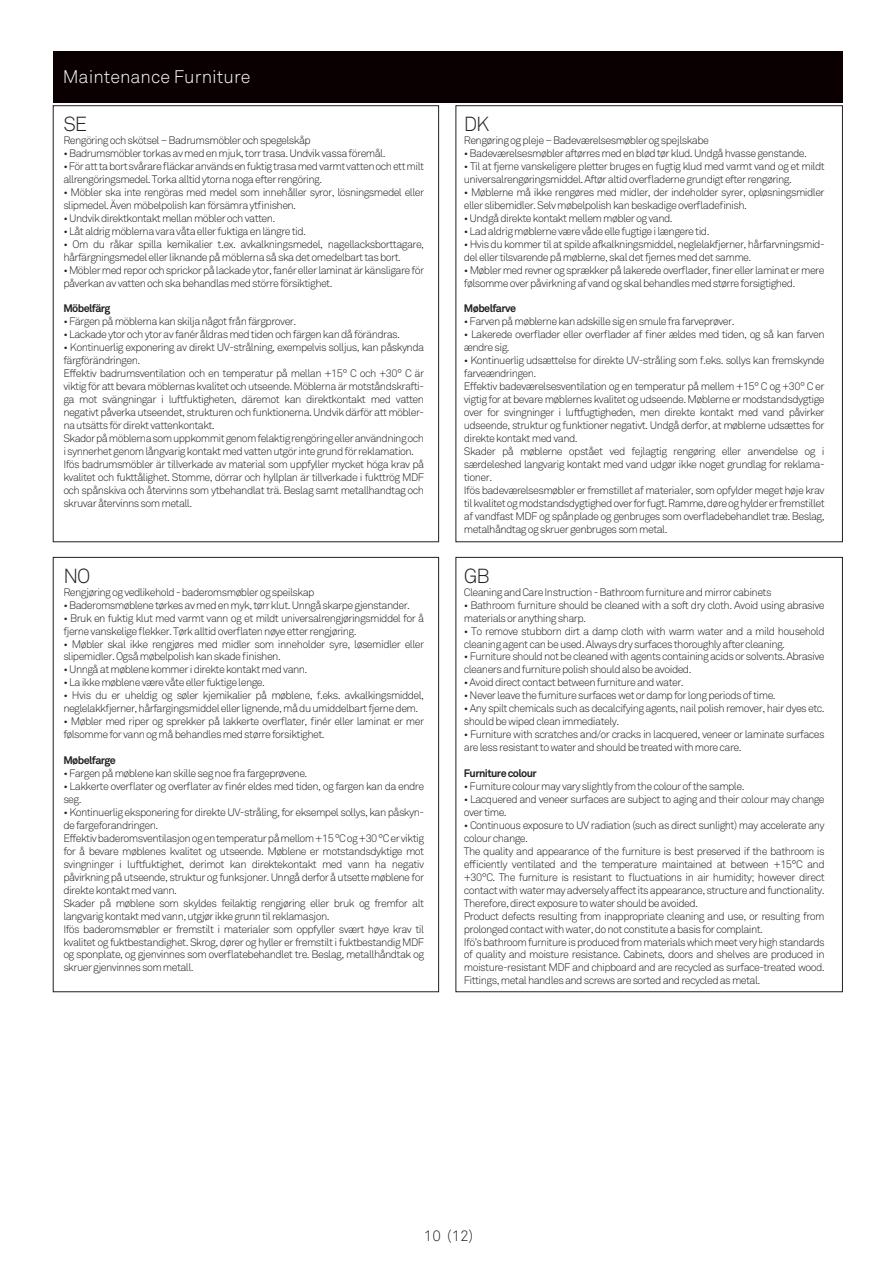
<style>
.page{position:relative;width:893px;height:1263px;background:#fff}
.page>*{position:absolute;margin:0;border:0;box-sizing:border-box;transform-origin:0 0}
.t1{font:28.8px "Akkurat Light Pro";color:#fff}
.t2{font:20.1px "Akkurat Light Pro";color:#231f20}
.Underrubrik_2{font:18px "Akkurat Light Pro";color:#fff}
.t3{font:15px "Akkurat Light Pro";color:#231f20}
.t4{font:10.8px/12.9px "Akkurat Light Pro";letter-spacing:-.055em;color:#231f20}
.t5{font:700 10.8px "Akkurat Pro";letter-spacing:-.055em;color:#231f20}
</style>
<div class="page">
<div style="left:53px;top:51px;width:789px;height:51px;background:#0a0002"></div>
<p class="t1" style="left:64px;top:55px;width:139px">Furnitures</p>
<p class="Underrubrik_2" style="left:63px;top:66px;width:189px">Maintenance Furniture</p>
<p class="t2" style="left:63px;top:112px;width:25px">SE</p>
<p class="t4" style="left:63px;top:134px;width:249px">Rengöring och skötsel – Badrumsmöbler och spegelskåp</p>
<p class="t4" style="left:63px;top:147px;width:324px">• Badrumsmöbler torkas av med en mjuk, torr trasa. Undvik vassa föremål.</p>
<p class="t4" style="left:63px;top:160px;width:362px">• För att ta bort svårare fläckar används en fuktig trasa med varmt vatten och ett milt allrengöringsmedel. Torka alltid ytorna noga efter rengöring.</p>
<p class="t4" style="left:63px;top:186px;width:362px">• Möbler ska inte rengöras med medel som innehåller syror, lösningsmedel eller slipmedel. Även möbelpolish kan försämra ytfinishen.</p>
<p class="t4" style="left:63px;top:212px;width:213px">• Undvik direktkontakt mellan möbler och vatten.</p>
<p class="t4" style="left:63px;top:225px;width:244px">• Låt aldrig möblerna vara våta eller fuktiga en längre tid.</p>
<p class="t4" style="left:63px;top:238px;width:362px">• Om du råkar spilla kemikalier t.ex. avkalkningsmedel, nagellacksborttagare, hårfärgningsmedel eller liknande på möblerna så ska det omedelbart tas bort.</p>
<p class="t4" style="left:63px;top:264px;width:362px">• Möbler med repor och sprickor på lackade ytor, fanér eller laminat är känsligare för påverkan av vatten och ska behandlas med större försiktighet.</p>
<p class="t5" style="left:63px;top:302px;width:49px">Möbelfärg</p>
<p class="t4" style="left:63px;top:315px;width:234px">• Färgen på möblerna kan skilja något från färgprover.</p>
<p class="t4" style="left:63px;top:328px;width:338px">• Lackade ytor och ytor av fanér åldras med tiden och färgen kan då förändras.</p>
<p class="t4" style="left:63px;top:341px;width:362px">• Kontinuerlig exponering av direkt UV-strålning, exempelvis solljus, kan påskynda färgförändringen.<br>Effektiv badrumsventilation och en temperatur på mellan +15° C och +30° C är viktig för att bevara möblernas kvalitet och utseende. Möblerna är motståndskrafti&shy;ga mot svängningar i luftfuktigheten, däremot kan direktkontakt med vatten negativt påverka utseendet, strukturen och funktionerna. Undvik därför att möbler&shy;na utsätts för direkt vattenkontakt.<br>Skador på möblerna som uppkommit genom felaktig rengöring eller användning och i synnerhet genom långvarig kontakt med vatten utgör inte grund för reklamation.<br>Ifös badrumsmöbler är tillverkade av material som uppfyller mycket höga krav på kvalitet och fukttålighet. Stomme, dörrar och hyllplan är tillverkade i fukttrög MDF och spånskiva och återvinns som ytbehandlat trä. Beslag samt metallhandtag och skruvar återvinns som metall.</p>
<p class="t2" style="left:63px;top:564px;width:29px">NO</p>
<p class="t4" style="left:63px;top:586px;width:253px">Rengjøring og vedlikehold - baderomsmøbler og speilskap</p>
<p class="t4" style="left:63px;top:599px;width:348px">• Baderomsmøblene tørkes av med en myk, tørr klut. Unngå skarpe gjenstander.</p>
<p class="t4" style="left:63px;top:611px;width:362px">• Bruk en fuktig klut med varmt vann og et mildt universalrengjøringsmiddel for å fjerne vanskelige flekker. Tørk alltid overflaten nøye etter rengjøring.</p>
<p class="t4" style="left:63px;top:637px;width:362px">• Møbler skal ikke rengjøres med midler som inneholder syre, løsemidler eller slipemidler. Også møbelpolish kan skade finishen.</p>
<p class="t4" style="left:63px;top:663px;width:246px">• Unngå at møblene kommer i direkte kontakt med vann.</p>
<p class="t4" style="left:63px;top:676px;width:203px">• La ikke møblene være våte eller fuktige lenge.</p>
<p class="t4" style="left:63px;top:689px;width:362px">• Hvis du er uheldig og søler kjemikalier på møblene, f.eks. avkalkingsmiddel, neglelakkfjerner, hårfargingsmiddel eller lignende, må du umiddelbart fjerne dem.</p>
<p class="t4" style="left:63px;top:715px;width:362px">• Møbler med riper og sprekker på lakkerte overflater, finér eller laminat er mer følsomme for vann og må behandles med større forsiktighet.</p>
<p class="t5" style="left:63px;top:754px;width:54px">Møbelfarge</p>
<p class="t4" style="left:63px;top:767px;width:246px">• Fargen på møblene kan skille seg noe fra fargeprøvene.</p>
<p class="t4" style="left:63px;top:780px;width:362px">• Lakkerte overflater og overflater av finér eldes med tiden, og fargen kan da endre seg.</p>
<p class="t4" style="left:63px;top:806px;width:362px">• Kontinuerlig eksponering for direkte UV-stråling, for eksempel sollys, kan påskyn&shy;de fargeforandringen.<br>Effektiv baderomsventilasjon og en temperatur på mellom +15 °C og +30 °C er viktig for å bevare møblenes kvalitet og utseende. Møblene er motstandsdyktige mot svingninger i luftfuktighet, derimot kan direktekontakt med vann ha negativ påvirkning på utseende, struktur og funksjoner. Unngå derfor å utsette møblene for direkte kontakt med vann.<br>Skader på møblene som skyldes feilaktig rengjøring eller bruk og fremfor alt langvarig kontakt med vann, utgjør ikke grunn til reklamasjon.<br>Ifös baderomsmøbler er fremstilt i materialer som oppfyller svært høye krav til kvalitet og fuktbestandighet. Skrog, dører og hyller er fremstilt i fuktbestandig MDF og sponplate, og gjenvinnes som overflatebehandlet tre. Beslag, metallhåndtak og skruer gjenvinnes som metall.</p>
<p class="t2" style="left:464px;top:112px;width:27px">DK</p>
<p class="t4" style="left:464px;top:134px;width:247px">Rengøring og pleje – Badeværelsesmøbler og spejlskabe</p>
<p class="t4" style="left:464px;top:147px;width:345px">• Badeværelsesmøbler aftørres med en blød tør klud. Undgå hvasse genstande.</p>
<p class="t4" style="left:464px;top:160px;width:362px">• Til at fjerne vanskeligere pletter bruges en fugtig klud med varmt vand og et mildt universalrengøringsmiddel. Aftør altid overfladerne grundigt efter rengøring.</p>
<p class="t4" style="left:464px;top:186px;width:362px">• Møblerne må ikke rengøres med midler, der indeholder syrer, opløsningsmidler eller slibemidler. Selv møbelpolish kan beskadige overfladefinish.</p>
<p class="t4" style="left:464px;top:212px;width:210px">• Undgå direkte kontakt mellem møbler og vand.</p>
<p class="t4" style="left:464px;top:225px;width:247px">• Lad aldrig møblerne være våde elle fugtige i længere tid.</p>
<p class="t4" style="left:464px;top:238px;width:362px">• Hvis du kommer til at spilde afkalkningsmiddel, neglelakfjerner, hårfarvningsmid&shy;del eller tilsvarende på møblerne, skal det fjernes med det samme.</p>
<p class="t4" style="left:464px;top:264px;width:362px">• Møbler med revner og sprækker på lakerede overflader, finer eller laminat er mere følsomme over påvirkning af vand og skal behandles med større forsigtighed.</p>
<p class="t5" style="left:464px;top:302px;width:54px">Møbelfarve</p>
<p class="t4" style="left:464px;top:315px;width:272px">• Farven på møblerne kan adskille sig en smule fra farveprøver.</p>
<p class="t4" style="left:464px;top:328px;width:362px">• Lakerede overflader eller overflader af finer ældes med tiden, og så kan farven ændre sig.</p>
<p class="t4" style="left:464px;top:354px;width:362px">• Kontinuerlig udsættelse for direkte UV-stråling som f.eks. sollys kan fremskynde farveændringen.<br>Effektiv badeværelsesventilation og en temperatur på mellem +15° C og +30° C er vigtig for at bevare møblernes kvalitet og udseende. Møblerne er modstandsdygtige over for svingninger i luftfugtigheden, men direkte kontakt med vand påvirker udseende, struktur og funktioner negativt. Undgå derfor, at møblerne udsættes for direkte kontakt med vand.<br>Skader på møblerne opstået ved fejlagtig rengøring eller anvendelse og i særdeleshed langvarig kontakt med vand udgør ikke noget grundlag for reklama&shy;tioner.<br>Ifös badeværelsesmøbler er fremstillet af materialer, som opfylder meget høje krav til kvalitet og modstandsdygtighed over for fugt. Ramme, døre og hylder er fremstillet af vandfast MDF og spånplade og genbruges som overfladebehandlet træ. Beslag, metalhåndtag og skruer genbruges som metal.</p>
<p class="t2" style="left:464px;top:564px;width:27px">GB</p>
<p class="t4" style="left:464px;top:586px;width:309px">Cleaning and Care Instruction - Bathroom furniture and mirror cabinets</p>
<p class="t4" style="left:464px;top:599px;width:362px">• Bathroom furniture should be cleaned with a soft dry cloth. Avoid using abrasive materials or anything sharp.</p>
<p class="t4" style="left:464px;top:624px;width:362px">• To remove stubborn dirt a damp cloth with warm water and a mild household cleaning agent can be used. Always dry surfaces thoroughly after cleaning.</p>
<p class="t4" style="left:464px;top:650px;width:362px">• Furniture should not be cleaned with agents containing acids or solvents. Abrasive cleaners and furniture polish should also be avoided.</p>
<p class="t4" style="left:464px;top:676px;width:221px">• Avoid direct contact between furniture and water.</p>
<p class="t4" style="left:464px;top:689px;width:313px">• Never leave the furniture surfaces wet or damp for long periods of time.</p>
<p class="t4" style="left:464px;top:702px;width:362px">• Any spilt chemicals such as decalcifying agents, nail polish remover, hair dyes etc. should be wiped clean immediately.</p>
<p class="t4" style="left:464px;top:728px;width:362px">• Furniture with scratches and/or cracks in lacquered, veneer or laminate surfaces are less resistant to water and should be treated with more care.</p>
<p class="t5" style="left:464px;top:766px;width:75px">Furniture colour</p>
<p class="t4" style="left:464px;top:780px;width:282px">• Furniture colour may vary slightly from the colour of the sample.</p>
<p class="t4" style="left:464px;top:793px;width:362px">• Lacquered and veneer surfaces are subject to aging and their colour may change over time.</p>
<p class="t4" style="left:464px;top:819px;width:362px">• Continuous exposure to UV radiation (such as direct sunlight) may accelerate any colour change.<br>The quality and appearance of the furniture is best preserved if the bathroom is efficiently ventilated and the temperature maintained at between +15°C and +30°C. The furniture is resistant to fluctuations in air humidity; however direct contact with water may adversely affect its appearance, structure and functionality.<br>Therefore, direct exposure to water should be avoided.<br>Product defects resulting from inappropriate cleaning and use, or resulting from prolonged contact with water, do not constitute a basis for complaint.<br>Ifö’s bathroom furniture is produced from materials which meet very high standards of quality and moisture resistance. Cabinets, doors and shelves are produced in moisture-resistant MDF and chipboard and are recycled as surface-treated wood.<br>Fittings, metal handles and screws are sorted and recycled as metal.</p>
<h3 class="t3" style="left:424px;top:1226px;width:51px">10 (12)</h3>
</div>
